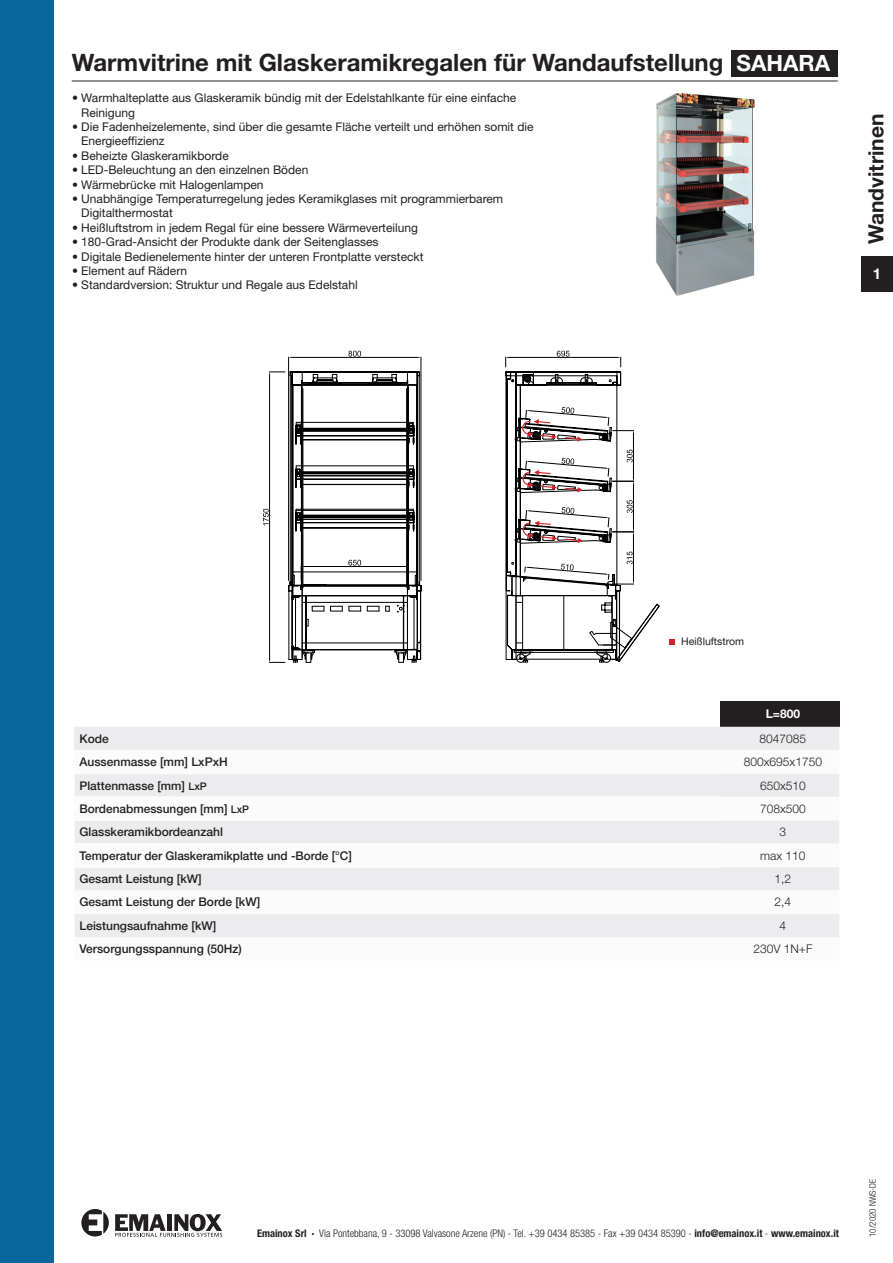
<style>
.page{position:relative;width:893px;height:1263px;background:#fff}
.page>*{position:absolute;margin:0;border:0;box-sizing:border-box;transform-origin:0 0}
.t1{font:700 24px "Helvetica Neue LT Std";color:#231f20}
.t2{font:700 21px "Helvetica Neue LT Std";color:#231f20}
.t3{font:700 15px "Helvetica Neue LT Std";color:#fff}
.t4{font:12px/14.4px "Helvetica Neue LT Std";color:#231f20}
.t5{font:500 12px/23.4px "Helvetica Neue LT Std";color:#231f20}
.t6{font:300 12px/23.4px "Helvetica Neue LT Std";color:#231f20;text-align:center}
.t7{font:700 12px "Helvetica Neue LT Std";color:#fff}
.t8{font:300 condensed 10.5px "Helvetica Neue LT Std";color:#231f20}
.t9{font:10.5px "Helvetica Neue LT Std";color:#231f20}
.t10{font:300 condensed 9px "Helvetica Neue LT Std";color:#231f20}
.s1{font-size:22.5px;color:#fff}
.s2{font-size:10.5px}
.s3{font-weight:700}
</style>
<div class="page">
<div style="left:861px;top:256px;width:32px;height:36px;background:#231f20"></div>
<div style="left:0;top:0;width:54px;height:1263px;background:#09669d"></div>
<svg style="left:115px;top:1214px;width:107px;height:23px"></svg>
<svg style="left:81px;top:1209px;width:28px;height:27px"></svg>
<div style="left:720px;top:702px;width:119px;height:25px;background:#231f20"></div>
<div style="left:74px;top:727px;width:765px;height:23px;background:#ececee"></div>
<svg style="left:75px;top:774px;width:764px;height:163px;fill:#ececee"></svg>
<hr style="left:75px;top:797px;width:645px;height:1px;background:#fff">
<hr style="left:75px;top:820px;width:645px;height:1px;background:#fff">
<hr style="left:75px;top:843px;width:645px;height:1px;background:#fff">
<hr style="left:75px;top:867px;width:645px;height:1px;background:#fff">
<img style="left:656px;top:94px;width:99px;height:202px">
<svg style="left:263px;top:351px;width:396px;height:312px"></svg>
<svg style="left:669px;top:639px;width:6px;height:5px"></svg>
<div style="left:731px;top:50px;width:107px;height:27px;background:#231f20"></div>
<hr style="left:72px;top:81px;width:766px;height:1px;background:#231f20">
<h1 class="t1" style="left:72px;top:48px;width:760px">Warmvitrine mit Glaskeramikregalen für Wandaufstellung <span class="s1">SAHARA</span></h1>
<p class="t4" style="left:81px;top:90px;width:437px;text-indent:-9px">• Warmhalteplatte aus Glaskeramik bündig mit der Edelstahlkante für eine einfache<br>Reinigung</p>
<p class="t4" style="left:81px;top:119px;width:454px;text-indent:-9px">• Die Fadenheizelemente, sind über die gesamte Fläche verteilt und erhöhen somit die<br>Energieeffizienz</p>
<p class="t4" style="left:72px;top:148px;width:158px">• Beheizte Glaskeramikborde</p>
<p class="t4" style="left:72px;top:162px;width:238px">• LED-Beleuchtung an den einzelnen Böden</p>
<p class="t4" style="left:72px;top:177px;width:193px">• Wärmebrücke mit Halogenlampen</p>
<p class="t4" style="left:81px;top:191px;width:423px;text-indent:-9px">• Unabhängige Temperaturregelung jedes Keramikglases mit programmierbarem<br>Digitalthermostat</p>
<p class="t4" style="left:72px;top:220px;width:347px">• Heißluftstrom in jedem Regal für eine bessere Wärmeverteilung</p>
<p class="t4" style="left:72px;top:234px;width:308px">• 180-Grad-Ansicht der Produkte dank der Seitenglasses</p>
<p class="t4" style="left:72px;top:249px;width:353px">• Digitale Bedienelemente hinter der unteren Frontplatte versteckt</p>
<p class="t4" style="left:72px;top:263px;width:117px">• Element auf Rädern</p>
<p class="t4" style="left:72px;top:278px;width:287px">• Standardversion: Struktur und Regale aus Edelstahl</p>
<h2 class="t2" style="left:863px;top:244px;width:132px;rotate:-90deg">Wandvitrinen</h2>
<p class="t3" style="left:873px;top:264px;width:10px">1</p>
<p class="t5" style="left:80px;top:727px;width:274px">Kode<br>Aussenmasse [mm] LxPxH<br>Plattenmasse [mm] <span class="s2">LxP<br></span>Bordenabmessungen [mm] <span class="s2">LxP<br></span>Glasskeramikbordeanzahl<br>Temperatur der Glaskeramikplatte und -Borde [°C]<br>Gesamt Leistung [kW]<br>Gesamt Leistung der Borde [kW]<br>Leistungsaufnahme [kW]<br>Versorgungsspannung (50Hz)</p>
<p class="t9" style="left:681px;top:635px;width:64px">Heißluftstrom</p>
<p class="t7" style="left:766px;top:707px;width:36px">L=800</p>
<p class="t6" style="left:744px;top:726px;width:80px">8047085<br>800x695x1750<br>650x510<br>708x500<br>3<br>max 110<br>1,2<br>2,4<br>4<br>230V 1N+F</p>
<p class="t8" style="left:257px;top:1227px;width:583px"><span class="s3">Emainox Srl ·</span> Via Pontebbana, 9 - 33098 Valvasone Arzene (PN) - Tel. +39 0434 85385 - Fax +39 0434 85390 - <span class="s3">info@emainox.it</span> - <span class="s3">www.emainox.it</span></p>
<p class="t10" style="left:868px;top:1237px;width:60px;rotate:-90deg">10/2020 NWS-DE</p>
</div>
